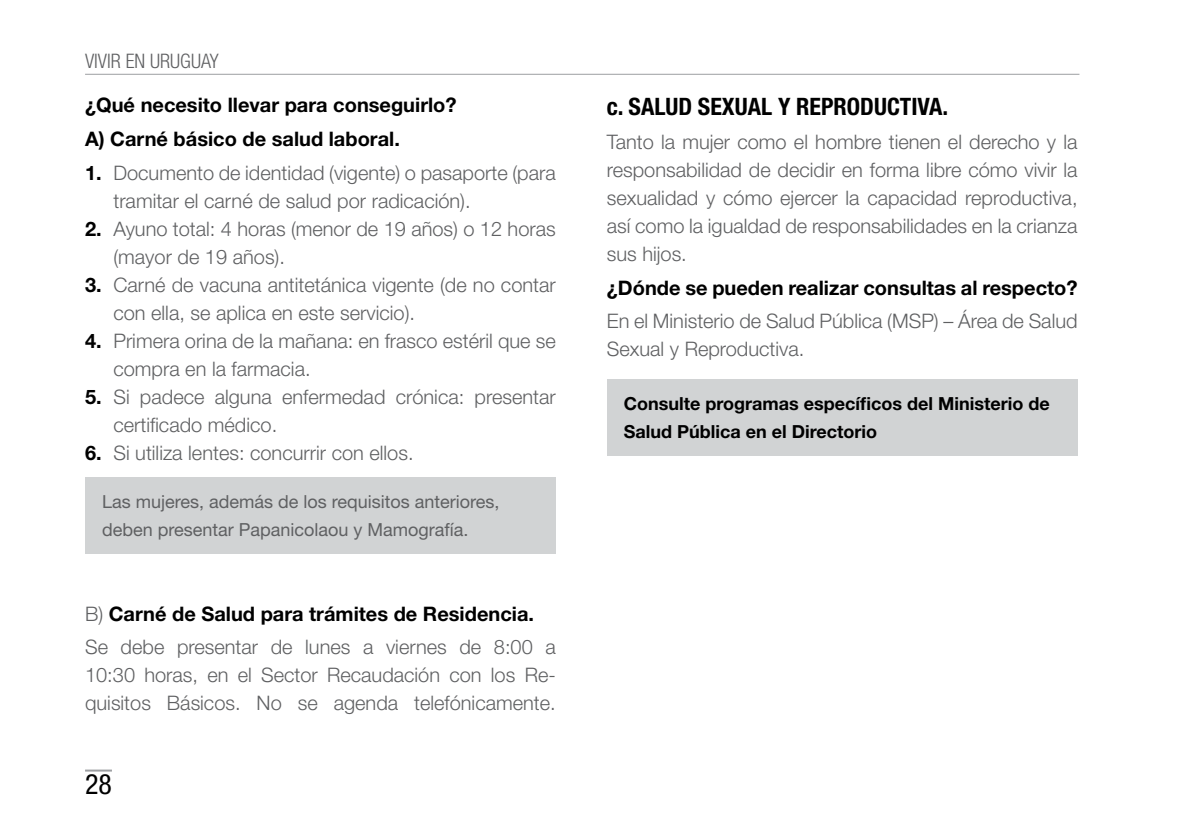
<style>
.page{position:relative;width:1191px;height:840px;background:#fff}
.page>*{position:absolute;margin:0;border:0;box-sizing:border-box;transform-origin:0 0}
.t1{font:condensed 28px "Helvetica Neue";color:#000}
.t2{font:700 condensed 24px "Helvetica Neue";color:#000}
.t3{font:300 20px/28px "Helvetica Neue";color:#5f6062}
.t4{font:700 20px/33.6px "Helvetica Neue";color:#000}
.t5{font:300 condensed 20px "Helvetica Neue";color:#5f6062}
.t6{font:18px/28px "Helvetica Neue";color:#5f6062}
.t7{font:700 18px/28px "Helvetica Neue";color:#000}
.s1{font-weight:700;color:#000}
</style>
<div class="page">
<hr style="left:85px;top:769px;width:27px;height:2px;background:#9d9fa2">
<hr style="left:85px;top:74px;width:994px;height:1px;background:#9d9fa2">
<div style="left:607px;top:379px;width:470px;height:76px;background:#d1d3d4"></div>
<div style="left:85px;top:476px;width:471px;height:77px;background:#d1d3d4"></div>
<p class="t5" style="left:85px;top:49px;width:135px">VIVIR EN URUGUAY</p>
<p class="t4" style="left:85px;top:88px;width:373px">¿Qué necesito llevar para conseguirlo?<br>A) Carné básico de salud laboral.</p>
<p class="t3" style="left:113px;top:158px;width:444px;text-indent:-28px"><span class="s1">1.</span> Documento de identidad (vigente) o pasaporte (para tramitar el carné de salud por radicación).</p>
<p class="t3" style="left:113px;top:214px;width:444px;text-indent:-28px"><span class="s1">2.</span> Ayuno total: 4 horas (menor de 19 años) o 12 horas (mayor de 19 años).</p>
<p class="t3" style="left:113px;top:270px;width:444px;text-indent:-28px"><span class="s1">3.</span> Carné de vacuna antitetánica vigente (de no contar con ella, se aplica en este servicio).</p>
<p class="t3" style="left:113px;top:326px;width:444px;text-indent:-28px"><span class="s1">4.</span> Primera orina de la mañana: en frasco estéril que se compra en la farmacia.</p>
<p class="t3" style="left:113px;top:382px;width:444px;text-indent:-28px"><span class="s1">5.</span> Si padece alguna enfermedad crónica: presentar certificado médico.</p>
<p class="t3" style="left:85px;top:438px;width:330px"><span class="s1">6.</span> Si utiliza lentes: concurrir con ellos.</p>
<p class="t6" style="left:102px;top:487px;width:399px">Las mujeres, además de los requisitos anteriores, deben presentar Papanicolaou y Mamografía.</p>
<p class="t3" style="left:85px;top:596px;width:472px;line-height:33.6px">B) <span class="s1">Carné de Salud para trámites de Residencia.<br></span>Se debe presentar de lunes a viernes de 8:00 a</p>
<p class="t3" style="left:85px;top:660px;width:472px">10:30 horas, en el Sector Recaudación con los Re&shy;quisitos Básicos. No se agenda telefónicamente.</p>
<h1 class="t1" style="left:85px;top:767px;width:28px">28</h1>
<p class="t2" style="left:607px;top:92px;width:343px">c. SALUD SEXUAL Y REPRODUCTIVA.</p>
<p class="t3" style="left:607px;top:127px;width:472px;text-align:justify">Tanto la mujer como el hombre tienen el derecho y la responsabilidad de decidir en forma libre cómo vivir la sexualidad y cómo ejercer la capacidad reproductiva, así como la igualdad de responsabilidades en la crianza sus hijos.</p>
<p class="t4" style="left:607px;top:270px;width:472px">¿Dónde se pueden realizar consultas al respecto?</p>
<p class="t3" style="left:607px;top:306px;width:472px">En el Ministerio de Salud Pública (MSP) – Área de Salud<br>Sexual y Reproductiva.</p>
<p class="t7" style="left:624px;top:389px;width:427px">Consulte programas específicos del Ministerio de<br>Salud Pública en el Directorio</p>
</div>
